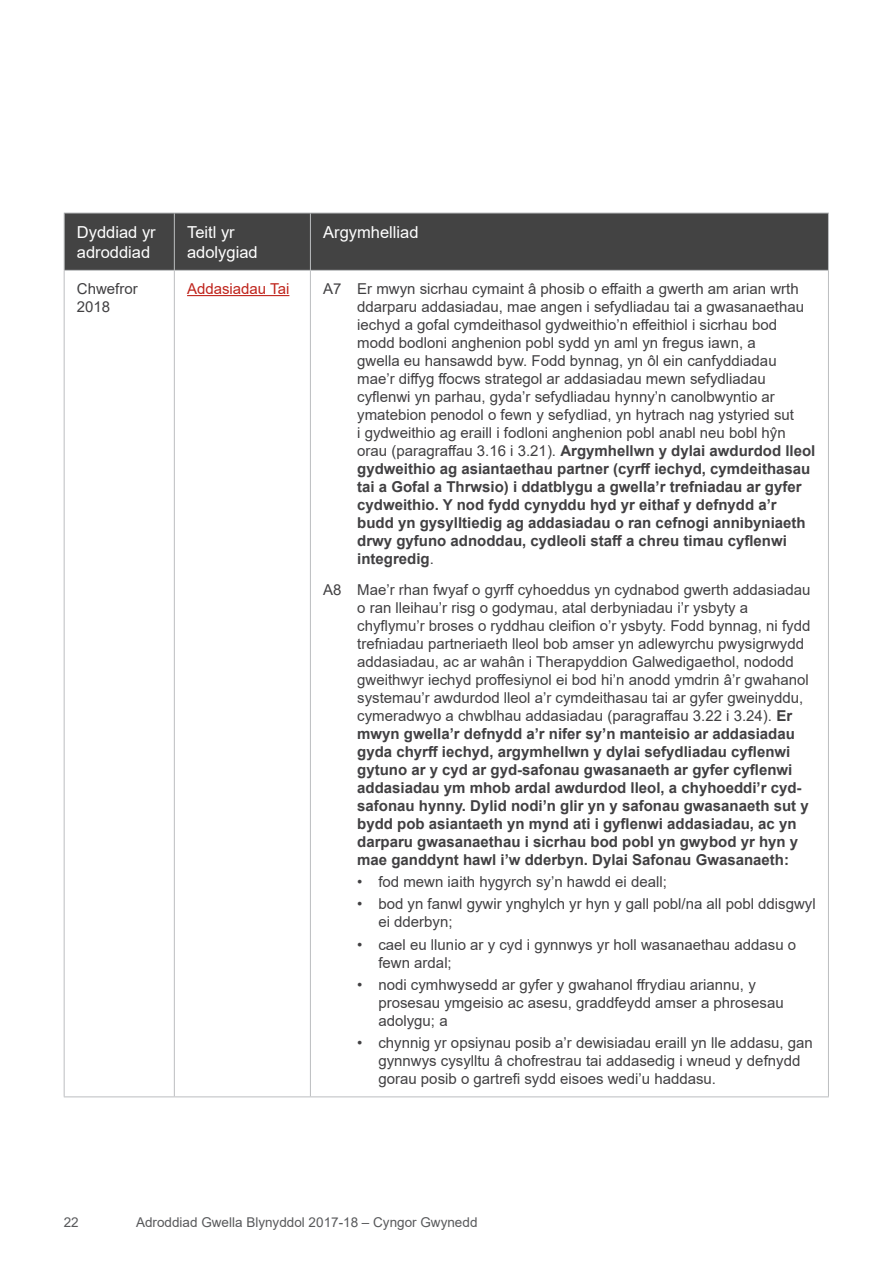
<style>
.page{position:relative;width:893px;height:1263px;background:#fff}
.page>*{position:absolute;margin:0;border:0;box-sizing:border-box;transform-origin:0 0}
.t1{font:16.5px/19.8px "Arial";color:#fff}
.t2{font:15px/18px "Arial";color:#414042}
.t3{font:15px "Arial";color:#bf231b}
.t4{font:13.5px "Arial";color:#58595b}
.s1{font-weight:700}
</style>
<div class="page">
<div style="left:65px;top:214px;width:763px;height:56px;background:#434343"></div>
<hr style="left:64px;top:213px;width:110px;height:1px;background:#bcbec0">
<hr style="left:64px;top:213px;width:1px;height:57px;background:#bcbec0">
<hr style="left:174px;top:213px;width:136px;height:1px;background:#bcbec0">
<hr style="left:174px;top:213px;width:1px;height:57px;background:#bcbec0">
<hr style="left:310px;top:213px;width:519px;height:1px;background:#bcbec0">
<hr style="left:310px;top:213px;width:1px;height:57px;background:#bcbec0">
<hr style="left:828px;top:213px;width:1px;height:57px;background:#bcbec0">
<hr style="left:64px;top:270px;width:110px;height:1px;background:#bcbec0">
<hr style="left:64px;top:271px;width:1px;height:825px;background:#bcbec0">
<hr style="left:174px;top:270px;width:136px;height:1px;background:#bcbec0">
<hr style="left:174px;top:271px;width:1px;height:825px;background:#bcbec0">
<hr style="left:310px;top:270px;width:519px;height:1px;background:#bcbec0">
<hr style="left:310px;top:271px;width:1px;height:825px;background:#bcbec0">
<hr style="left:828px;top:271px;width:1px;height:825px;background:#bcbec0">
<hr style="left:64px;top:1096px;width:110px;height:1px;background:#bcbec0">
<hr style="left:174px;top:1096px;width:136px;height:1px;background:#bcbec0">
<hr style="left:310px;top:1096px;width:519px;height:1px;background:#bcbec0">
<hr style="left:187px;top:295px;width:102px;height:1px;background:#bf231b">
<p class="t1" style="left:77px;top:222px;width:80px">Dyddiad yr adroddiad</p>
<p class="t1" style="left:187px;top:222px;width:72px">Teitl yr adolygiad</p>
<p class="t1" style="left:323px;top:222px;width:97px">Argymhelliad</p>
<p class="t2" style="left:77px;top:280px;width:62px">Chwefror<br>2018</p>
<p class="t3" style="left:187px;top:278px;width:104px">Addasiadau Tai</p>
<p class="t2" style="left:357px;top:280px;width:460px;text-indent:-34px">A7 Er mwyn sicrhau cymaint â phosib o effaith a gwerth am arian wrth ddarparu addasiadau, mae angen i sefydliadau tai a gwasanaethau iechyd a gofal cymdeithasol gydweithio’n effeithiol i sicrhau bod modd bodloni anghenion pobl sydd yn aml yn fregus iawn, a<br>gwella eu hansawdd byw. Fodd bynnag, yn ôl ein canfyddiadau mae’r diffyg ffocws strategol ar addasiadau mewn sefydliadau cyflenwi yn parhau, gyda’r sefydliadau hynny’n canolbwyntio ar ymatebion penodol o fewn y sefydliad, yn hytrach nag ystyried sut<br>i gydweithio ag eraill i fodloni anghenion pobl anabl neu bobl hŷn orau (paragraffau 3.16 i 3.21). <span class="s1">Argymhellwn y dylai awdurdod lleol gydweithio ag asiantaethau partner (cyrff iechyd, cymdeithasau tai a Gofal a Thrwsio) i ddatblygu a gwella’r trefniadau ar gyfer cydweithio. Y nod fydd cynyddu hyd yr eithaf y defnydd a’r budd yn gysylltiedig ag addasiadau o ran cefnogi annibyniaeth drwy gyfuno adnoddau, cydleoli staff a chreu timau cyflenwi integredig</span>.</p>
<p class="t2" style="left:357px;top:580px;width:455px;text-indent:-34px">A8 Mae’r rhan fwyaf o gyrff cyhoeddus yn cydnabod gwerth addasiadau o ran lleihau’r risg o godymau, atal derbyniadau i’r ysbyty a chyflymu’r broses o ryddhau cleifion o’r ysbyty. Fodd bynnag, ni fydd trefniadau partneriaeth lleol bob amser yn adlewyrchu pwysigrwydd addasiadau, ac ar wahân i Therapyddion Galwedigaethol, nododd gweithwyr iechyd proffesiynol ei bod hi’n anodd ymdrin â’r gwahanol systemau’r awdurdod lleol a’r cymdeithasau tai ar gyfer gweinyddu, cymeradwyo a chwblhau addasiadau (paragraffau 3.22 i 3.24). <span class="s1">Er mwyn gwella’r defnydd a’r nifer sy’n manteisio ar addasiadau gyda chyrff iechyd, argymhellwn y dylai sefydliadau cyflenwi gytuno ar y cyd ar gyd-safonau gwasanaeth ar gyfer cyflenwi addasiadau ym mhob ardal awdurdod lleol, a chyhoeddi’r cyd&shy;safonau hynny. Dylid nodi’n glir yn y safonau gwasanaeth sut y bydd pob asiantaeth yn mynd ati i gyflenwi addasiadau, ac yn darparu gwasanaethau i sicrhau bod pobl yn gwybod yr hyn y mae ganddynt hawl i’w dderbyn. Dylai Safonau Gwasanaeth:</span></p>
<p class="t2" style="left:357px;top:873px;width:311px">• fod mewn iaith hygyrch sy’n hawdd ei deall;</p>
<p class="t2" style="left:378px;top:895px;width:439px;text-indent:-21px">• bod yn fanwl gywir ynghylch yr hyn y gall pobl/na all pobl ddisgwyl ei dderbyn;</p>
<p class="t2" style="left:378px;top:935px;width:419px;text-indent:-21px">• cael eu llunio ar y cyd i gynnwys yr holl wasanaethau addasu o fewn ardal;</p>
<p class="t2" style="left:378px;top:975px;width:407px;text-indent:-21px">• nodi cymhwysedd ar gyfer y gwahanol ffrydiau ariannu, y prosesau ymgeisio ac asesu, graddfeydd amser a phrosesau adolygu; a</p>
<p class="t2" style="left:378px;top:1034px;width:436px;text-indent:-21px">• chynnig yr opsiynau posib a’r dewisiadau eraill yn lle addasu, gan gynnwys cysylltu â chofrestrau tai addasedig i wneud y defnydd gorau posib o gartrefi sydd eisoes wedi’u haddasu.</p>
<p class="t4" style="left:64px;top:1213px;width:17px">22</p>
<p class="t4" style="left:136px;top:1213px;width:343px">Adroddiad Gwella Blynyddol 2017-18 – Cyngor Gwynedd</p>
</div>
